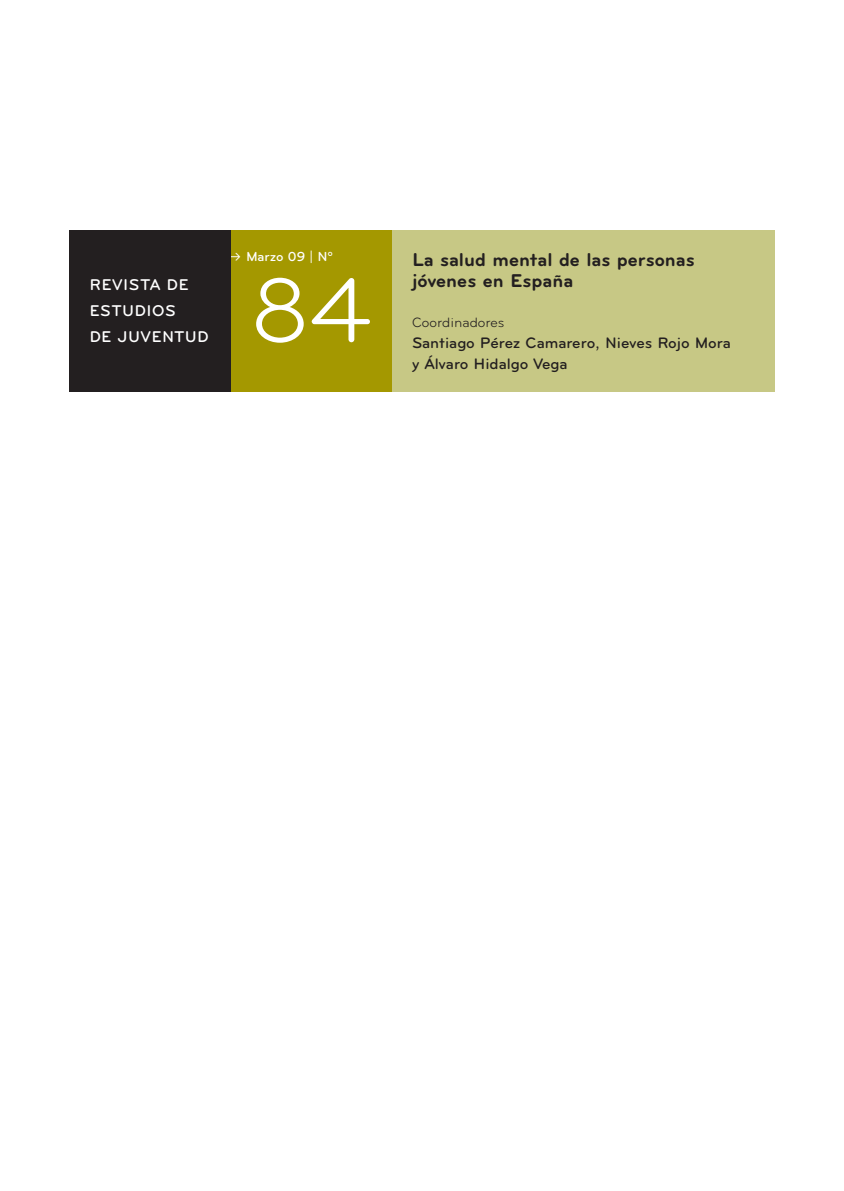
<style>
.page{position:relative;width:844px;height:1191px;background:#fff}
.page>*{position:absolute;margin:0;border:0;box-sizing:border-box;transform-origin:0 0}
.t1{font:94.15px "Bryant";color:#fff}
.t2{font:700 19.25px/21px "Bryant";color:#231f20}
.t3{font:500 16.1px/26.2px "Bryant";letter-spacing:.03em;color:#fff}
.t4{font:500 15.75px/21px "Bryant";color:#231f20}
.t5{font:14px "Bryant";letter-spacing:-.005em;color:#231f20}
.t6{font:500 13.65px "Bryant";color:#fff}
</style>
<div class="page">
<div style="left:231px;top:231px;width:161px;height:161px;background:#a49800"></div>
<div style="left:69px;top:231px;width:162px;height:161px;background:#231f20"></div>
<div style="left:392px;top:231px;width:382px;height:161px;background:#c7c885"></div>
<p class="t3" style="left:89px;top:273px;width:121px">REVISTA DE<br>ESTUDIOS<br>DE JUVENTUD</p>
<p class="t6" style="left:229px;top:252px;width:105px">≥ Marzo 09 | Nº</p>
<h1 class="t1" style="left:249px;top:279px;width:126px">84</h1>
<p class="t2" style="left:412px;top:250px;width:284px">La salud mental de las personas jóvenes en España</p>
<p class="t5" style="left:412px;top:317px;width:94px">Coordinadores</p>
<p class="t4" style="left:412px;top:333px;width:320px">Santiago Pérez Camarero, Nieves Rojo Mora y Álvaro Hidalgo Vega</p>
</div>
